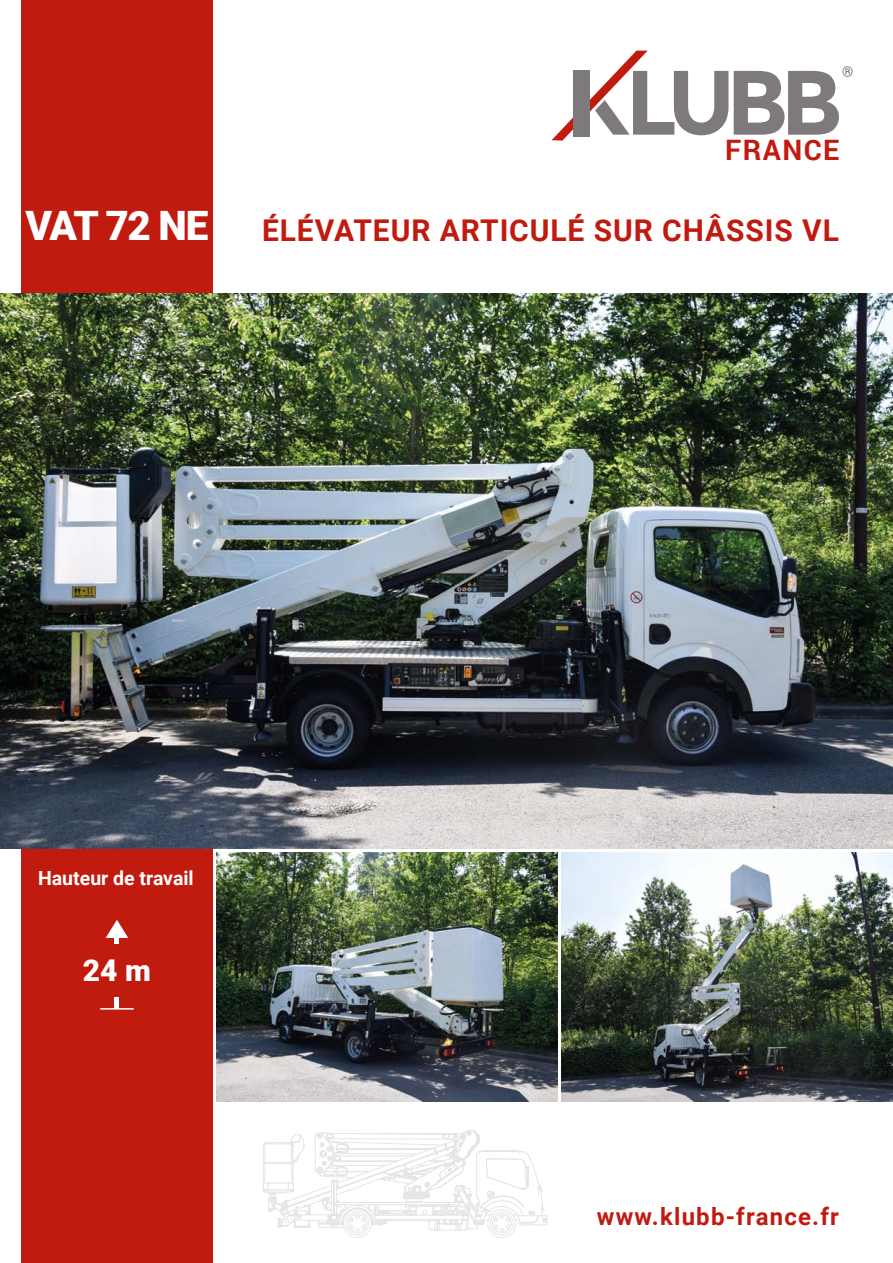
<style>
.page{position:relative;width:893px;height:1263px;background:#fff}
.page>*{position:absolute;margin:0;border:0;box-sizing:border-box;transform-origin:0 0}
.t1{font:900 40.5px "Roboto";letter-spacing:-.05em;color:#fff}
.t2{font:700 30px "Roboto";letter-spacing:.03em;color:#c11b10}
.t3{font:900 30px "Roboto";color:#fff}
.t4{font:700 28.2px "Roboto";letter-spacing:.05em;color:#c11b10}
.t5{font:700 24px "Roboto";letter-spacing:.05em;color:#c11b10}
.t6{font:700 19.5px "Roboto";color:#fff}
</style>
<div class="page">
<div style="left:21px;top:0;width:192px;height:1263px;background:#c11b10"></div>
<svg style="left:552px;top:51px;width:176px;height:90px"></svg>
<div style="left:573px;top:70px;width:16px;height:66px;background:#7d797c"></div>
<svg style="left:734px;top:66px;width:118px;height:69px"></svg>
<div style="left:114px;top:997px;width:5px;height:12px;background:#fff"></div>
<hr style="left:100px;top:1008px;width:34px;height:1px;background:#fff">
<svg style="left:106px;top:920px;width:22px;height:23px"></svg>
<svg style="left:262px;top:1130px;width:286px;height:108px"></svg>
<img style="left:0;top:293px;width:893px;height:555px">
<img style="left:217px;top:853px;width:340px;height:248px">
<img style="left:561px;top:853px;width:332px;height:248px">
<p class="t4" style="left:725px;top:130px;width:116px">FRANCE</p>
<h1 class="t1" style="left:25px;top:198px;width:184px">VAT 72 NE</h1>
<p class="t2" style="left:262px;top:209px;width:578px">ÉLÉVATEUR ARTICULÉ SUR CHÂSSIS VL</p>
<p class="t6" style="left:38px;top:864px;width:157px">Hauteur de travail</p>
<p class="t3" style="left:83px;top:950px;width:70px">24 m</p>
<p class="t5" style="left:597px;top:1199px;width:244px">www.klubb-france.fr</p>
</div>
